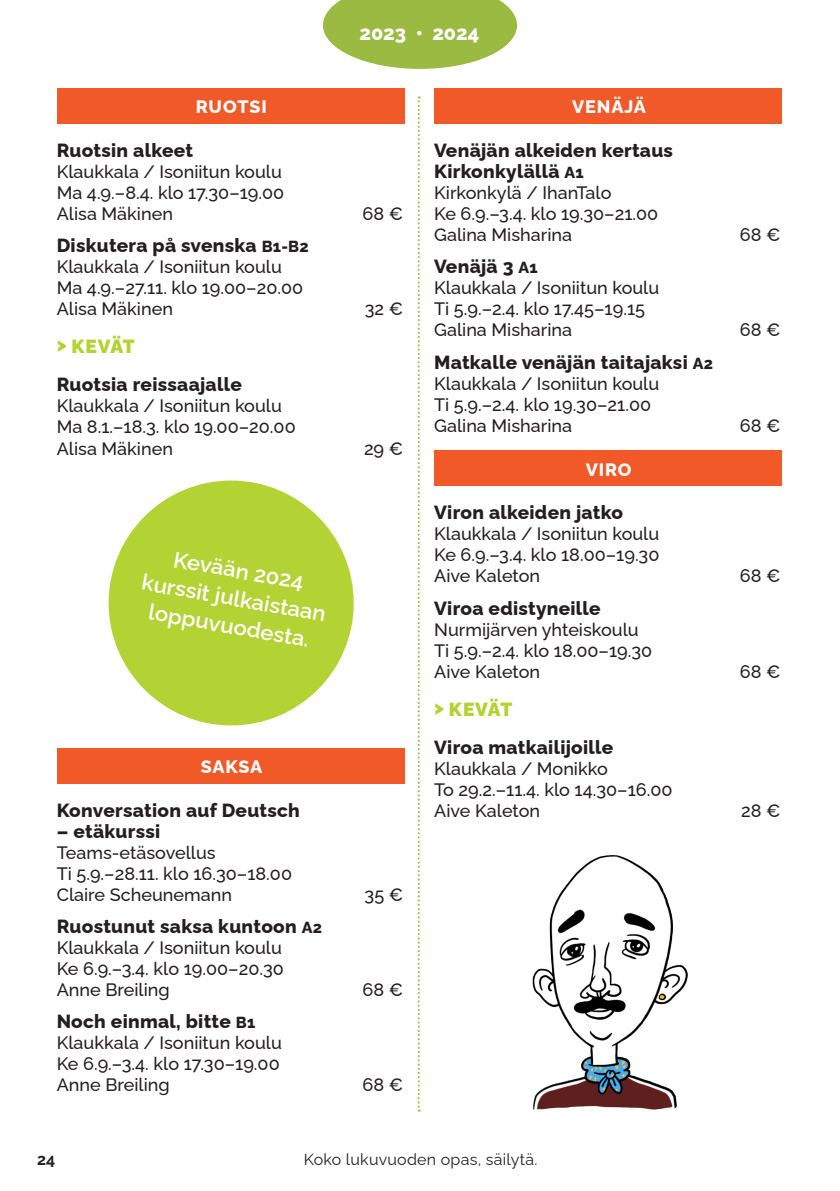
<style>
.page{position:relative;width:840px;height:1191px;background:#fff}
.page>*{position:absolute;margin:0;border:0;box-sizing:border-box;transform-origin:0 0}
.Paikka{font:600 22px/28px "Raleway";color:#fff;text-align:center}
.t1{font:800 20px "Raleway";color:#fff}
.Kurssin_nimi{font:800 19px/21px "Raleway";letter-spacing:.015em;color:#231f20}
.Kurssin_nimi-2{font:900 19px "Raleway";letter-spacing:.02em;color:#b3d234}
.Aika{font:500 18px "Raleway";color:#231f20}
.Paikka-2{font:500 18px "Raleway";color:#231f20}
.Kurssin_vetäjä{font:500 18px "Raleway";color:#231f20}
.PIKKU_VÄLIOTSIKKO_YL{font:800 18px "Raleway";letter-spacing:.05em;color:#fff}
.t2{font:16px "Raleway";letter-spacing:.015em;color:#231f20}
.t3{font:700 16px "Raleway";color:#231f20}
.s1{font-size:16px}
</style>
<div class="page">
<svg style="left:323px;top:0;width:193px;height:69px;background:#aac45f"></svg>
<div style="left:57px;top:88px;width:347px;height:36px;background:#f15929"></div>
<div style="left:434px;top:88px;width:347px;height:36px;background:#f15929"></div>
<div style="left:434px;top:450px;width:347px;height:35px;background:#f15929"></div>
<div style="left:57px;top:747px;width:347px;height:36px;background:#f15929"></div>
<img style="left:532px;top:855px;width:156px;height:255px">
<svg style="left:417px;top:96px;width:2px;height:1015px"></svg>
<div style="left:108px;top:480px;width:245px;height:245px;background:#b3d234;border-radius:50%"></div>
<p class="t1" style="left:359px;top:16px;width:121px">2023 • 2024</p>
<p class="PIKKU_VÄLIOTSIKKO_YL" style="left:196px;top:93px;width:73px">RUOTSI</p>
<p class="Kurssin_nimi" style="left:57px;top:138px;width:138px">Ruotsin alkeet</p>
<p class="Paikka-2" style="left:57px;top:157px;width:226px">Klaukkala / Isoniitun koulu</p>
<p class="Aika" style="left:57px;top:178px;width:229px">Ma 4.9.–8.4. klo 17.30–19.00</p>
<p class="Kurssin_vetäjä" style="left:57px;top:199px;width:118px">Alisa Mäkinen</p>
<p class="Kurssin_vetäjä" style="left:362px;top:199px;width:42px">68 €</p>
<p class="Kurssin_nimi" style="left:57px;top:233px;width:253px">Diskutera på svenska <span class="s1">B1-B2</span></p>
<p class="Paikka-2" style="left:57px;top:253px;width:226px">Klaukkala / Isoniitun koulu</p>
<p class="Aika" style="left:57px;top:274px;width:248px">Ma 4.9.–27.11. klo 19.00–20.00</p>
<p class="Kurssin_vetäjä" style="left:57px;top:295px;width:118px">Alisa Mäkinen</p>
<p class="Kurssin_vetäjä" style="left:364px;top:295px;width:40px">32 €</p>
<p class="Kurssin_nimi-2" style="left:57px;top:331px;width:79px">&gt; KEVÄT</p>
<p class="Kurssin_nimi" style="left:57px;top:372px;width:186px">Ruotsia reissaajalle</p>
<p class="Paikka-2" style="left:57px;top:392px;width:226px">Klaukkala / Isoniitun koulu</p>
<p class="Aika" style="left:57px;top:413px;width:240px">Ma 8.1.–18.3. klo 19.00–20.00</p>
<p class="Kurssin_vetäjä" style="left:57px;top:434px;width:118px">Alisa Mäkinen</p>
<p class="Kurssin_vetäjä" style="left:364px;top:434px;width:41px">29 €</p>
<p class="Paikka" style="left:177px;top:543px;width:133px;rotate:10deg">Kevään 2024</p>
<p class="Paikka" style="left:145px;top:565px;width:188px;rotate:10deg">kurssit julkaistaan loppuvuodesta.</p>
<p class="PIKKU_VÄLIOTSIKKO_YL" style="left:201px;top:752px;width:63px">SAKSA</p>
<p class="Kurssin_nimi" style="left:57px;top:797px;width:244px">Konversation auf Deutsch</p>
<p class="Kurssin_nimi" style="left:57px;top:818px;width:105px">– etäkurssi</p>
<p class="Paikka-2" style="left:57px;top:838px;width:160px">Teams-etäsovellus</p>
<p class="Aika" style="left:57px;top:859px;width:237px">Ti 5.9.–28.11. klo 16.30–18.00</p>
<p class="Kurssin_vetäjä" style="left:57px;top:880px;width:177px">Claire Scheunemann</p>
<p class="Kurssin_vetäjä" style="left:364px;top:880px;width:40px">35 €</p>
<p class="Kurssin_nimi" style="left:57px;top:913px;width:266px">Ruostunut saksa kuntoon <span class="s1">A2</span></p>
<p class="Paikka-2" style="left:57px;top:933px;width:226px">Klaukkala / Isoniitun koulu</p>
<p class="Aika" style="left:57px;top:954px;width:228px">Ke 6.9.–3.4. klo 19.00–20.30</p>
<p class="Kurssin_vetäjä" style="left:57px;top:975px;width:114px">Anne Breiling</p>
<p class="Kurssin_vetäjä" style="left:362px;top:975px;width:42px">68 €</p>
<p class="Kurssin_nimi" style="left:57px;top:1009px;width:200px">Noch einmal, bitte <span class="s1">B1</span></p>
<p class="Paikka-2" style="left:57px;top:1028px;width:226px">Klaukkala / Isoniitun koulu</p>
<p class="Aika" style="left:57px;top:1049px;width:224px">Ke 6.9.–3.4. klo 17.30–19.00</p>
<p class="Kurssin_vetäjä" style="left:57px;top:1070px;width:114px">Anne Breiling</p>
<p class="Kurssin_vetäjä" style="left:362px;top:1070px;width:42px">68 €</p>
<p class="PIKKU_VÄLIOTSIKKO_YL" style="left:571px;top:93px;width:75px">VENÄJÄ</p>
<p class="Kurssin_nimi" style="left:434px;top:138px;width:240px">Venäjän alkeiden kertaus<br>Kirkonkylällä <span class="s1">A1</span></p>
<p class="Paikka-2" style="left:434px;top:178px;width:179px">Kirkonkylä / IhanTalo</p>
<p class="Aika" style="left:434px;top:199px;width:225px">Ke 6.9.–3.4. klo 19.30–21.00</p>
<p class="Kurssin_vetäjä" style="left:434px;top:220px;width:139px">Galina Misharina</p>
<p class="Kurssin_vetäjä" style="left:739px;top:220px;width:42px">68 €</p>
<p class="Kurssin_nimi" style="left:434px;top:254px;width:105px">Venäjä 3 <span class="s1">A1</span></p>
<p class="Paikka-2" style="left:434px;top:274px;width:226px">Klaukkala / Isoniitun koulu</p>
<p class="Aika" style="left:434px;top:295px;width:212px">Ti 5.9.–2.4. klo 17.45–19.15</p>
<p class="Kurssin_vetäjä" style="left:434px;top:316px;width:139px">Galina Misharina</p>
<p class="Kurssin_vetäjä" style="left:739px;top:316px;width:42px">68 €</p>
<p class="Kurssin_nimi" style="left:434px;top:349px;width:280px">Matkalle venäjän taitajaksi <span class="s1">A2</span></p>
<p class="Paikka-2" style="left:434px;top:369px;width:226px">Klaukkala / Isoniitun koulu</p>
<p class="Aika" style="left:434px;top:390px;width:218px">Ti 5.9.–2.4. klo 19.30–21.00</p>
<p class="Kurssin_vetäjä" style="left:434px;top:411px;width:139px">Galina Misharina</p>
<p class="Kurssin_vetäjä" style="left:739px;top:411px;width:42px">68 €</p>
<p class="PIKKU_VÄLIOTSIKKO_YL" style="left:585px;top:455px;width:47px">VIRO</p>
<p class="Kurssin_nimi" style="left:434px;top:500px;width:190px">Viron alkeiden jatko</p>
<p class="Paikka-2" style="left:434px;top:519px;width:226px">Klaukkala / Isoniitun koulu</p>
<p class="Aika" style="left:434px;top:540px;width:227px">Ke 6.9.–3.4. klo 18.00–19.30</p>
<p class="Kurssin_vetäjä" style="left:434px;top:561px;width:107px">Aive Kaleton</p>
<p class="Kurssin_vetäjä" style="left:739px;top:561px;width:42px">68 €</p>
<p class="Kurssin_nimi" style="left:434px;top:595px;width:168px">Viroa edistyneille</p>
<p class="Paikka-2" style="left:434px;top:615px;width:206px">Nurmijärven yhteiskoulu</p>
<p class="Aika" style="left:434px;top:636px;width:219px">Ti 5.9.–2.4. klo 18.00–19.30</p>
<p class="Kurssin_vetäjä" style="left:434px;top:657px;width:107px">Aive Kaleton</p>
<p class="Kurssin_vetäjä" style="left:739px;top:657px;width:42px">68 €</p>
<p class="Kurssin_nimi-2" style="left:434px;top:693px;width:79px">&gt; KEVÄT</p>
<p class="Kurssin_nimi" style="left:434px;top:734px;width:181px">Viroa matkailijoille</p>
<p class="Paikka-2" style="left:434px;top:754px;width:175px">Klaukkala / Monikko</p>
<p class="Aika" style="left:434px;top:775px;width:240px">To 29.2.–11.4. klo 14.30–16.00</p>
<p class="Kurssin_vetäjä" style="left:434px;top:796px;width:107px">Aive Kaleton</p>
<p class="Kurssin_vetäjä" style="left:740px;top:796px;width:41px">28 €</p>
<p class="t3" style="left:37px;top:1146px;width:20px">24</p>
<p class="t2" style="left:303px;top:1147px;width:235px">Koko lukuvuoden opas, säilytä.</p>
</div>
